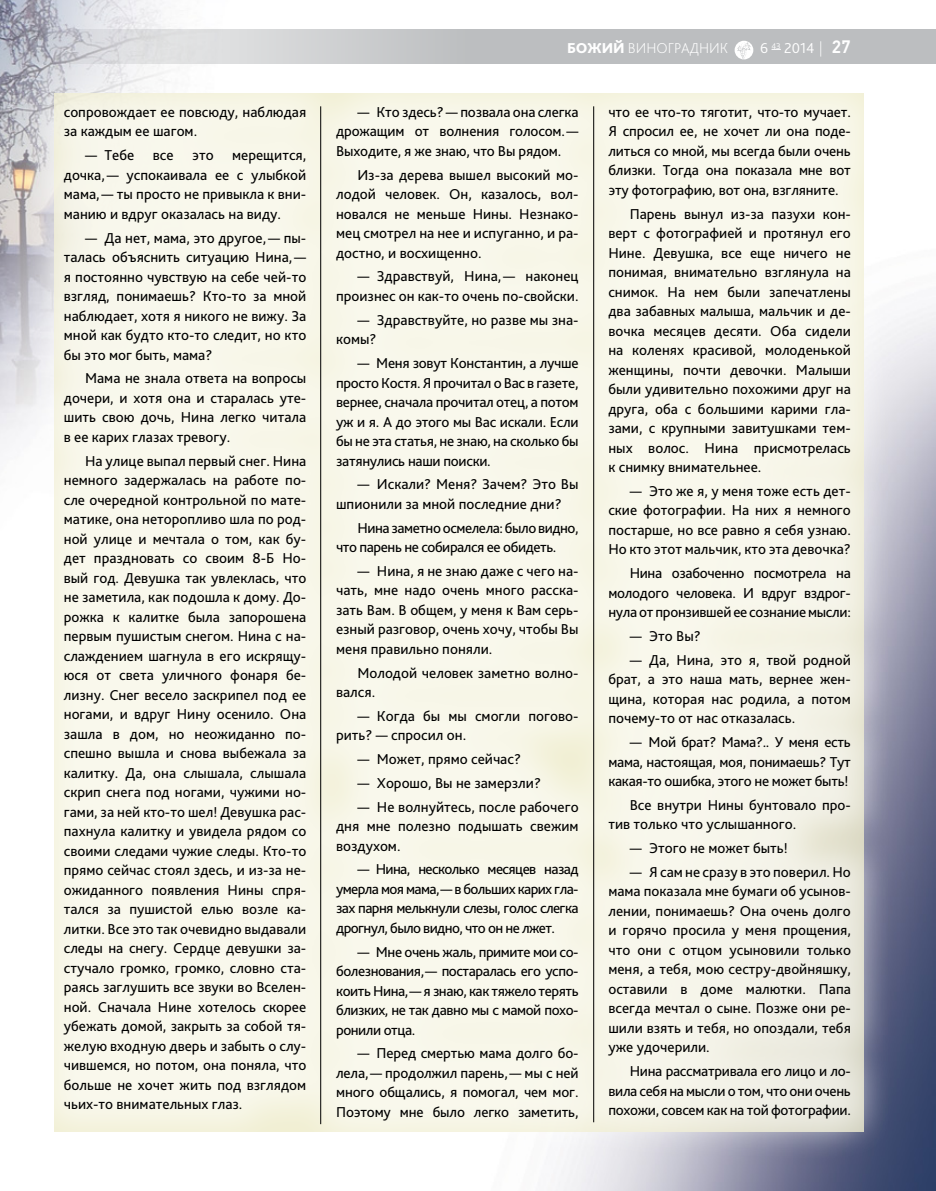
<style>
.page{position:relative;width:936px;height:1191px;background:#fff}
.page>*{position:absolute;margin:0;border:0;box-sizing:border-box;transform-origin:0 0}
.t1{font:15px/19.5px "Bliss Pro";color:#000;text-align:justify}
.t2{font:15px/19.5px "Bliss Pro";letter-spacing:-.03em;color:#000}
.t3{font:200 15px "Bliss Pro";color:#fff}
.t4{font:300 15px "Bliss Pro";color:#fff}
.s1{font-weight:800}
.s2{font-weight:200}
.s3{font-family:"PF Din Text Pro";font-weight:500;font-size:18px}
</style>
<div class="page">
<img style="left:0;top:0;width:935px;height:1191px">
<div style="left:20px;top:63px;width:873px;height:1100px;background:#fff;opacity:.59"></div>
<hr style="left:593px;top:106px;width:1px;height:1016px;background:#000">
<hr style="left:320px;top:106px;width:1px;height:1018px;background:#000">
<svg style="left:0;top:30px;width:935px;height:34px;background:#c4c6c8"></svg>
<svg style="left:734px;top:41px;width:19px;height:18px"></svg>
<p class="t1" style="left:64px;top:102px;width:244px">сопровождает ее повсюду, наблюдая за каждым ее шагом.</p>
<p class="t1" style="left:64px;top:145px;width:244px;text-indent:21px">— Тебе все это мерещится, дочка,— успокаивала ее с улыбкой мама,— ты просто не привыкла к вни&shy;манию и вдруг оказалась на виду.</p>
<p class="t1" style="left:64px;top:227px;width:244px;text-indent:21px">— Да нет, мама, это другое,— пы&shy;талась объяснить ситуацию Нина,— я постоянно чувствую на себе чей-то взгляд, понимаешь? Кто-то за мной наблюдает, хотя я никого не вижу. За мной как будто кто-то следит, но кто бы это мог быть, мама?</p>
<p class="t1" style="left:64px;top:368px;width:244px;text-indent:21px">Мама не знала ответа на вопросы дочери, и хотя она и старалась уте&shy;шить свою дочь, Нина легко читала в ее карих глазах тревогу.</p>
<p class="t1" style="left:64px;top:450px;width:244px;text-indent:21px">На улице выпал первый снег. Нина немного задержалась на работе по&shy;сле очередной контрольной по мате&shy;матике, она неторопливо шла по род&shy;ной улице и мечтала о том, как бу&shy;дет праздновать со своим 8-Б Но&shy;вый год. Девушка так увлеклась, что не заметила, как подошла к дому. До&shy;рожка к калитке была запорошена первым пушистым снегом. Нина с на&shy;слаждением шагнула в его искрящу&shy;юся от света уличного фонаря бе&shy;лизну. Снег весело заскрипел под ее ногами, и вдруг Нину осенило. Она зашла в дом, но неожиданно по&shy;спешно вышла и снова выбежала за калитку. Да, она слышала, слышала скрип снега под ногами, чужими но&shy;гами, за ней кто-то шел! Девушка рас&shy;пахнула калитку и увидела рядом со своими следами чужие следы. Кто-то прямо сейчас стоял здесь, и из-за не&shy;ожиданного появления Нины спря&shy;тался за пушистой елью возле ка&shy;литки. Все это так очевидно выдавали следы на снегу. Сердце девушки за&shy;стучало громко, громко, словно ста&shy;раясь заглушить все звуки во Вселен&shy;ной. Сначала Нине хотелось скорее убежать домой, закрыть за собой тя&shy;желую входную дверь и забыть о слу&shy;чившемся, но потом, она поняла, что больше не хочет жить под взглядом чьих-то внимательных глаз.</p>
<p class="t3" style="left:567px;top:39px;width:162px"><span class="s1">БОЖИЙ</span> ВИНОГРАДНИК</p>
<p class="t4" style="left:760px;top:39px;width:92px">6 <sup>43</sup> 2014 <span class="s2">|</span> <span class="s3">27</span></p>
<p class="t1" style="left:336px;top:102px;width:244px;text-indent:21px">— Кто здесь? — позвала она слегка дрожащим от волнения голосом.— Выходите, я же знаю, что Вы рядом.</p>
<p class="t1" style="left:336px;top:165px;width:244px;text-indent:21px">Из-за дерева вышел высокий мо&shy;лодой человек. Он, казалось, вол&shy;новался не меньше Нины. Незнако&shy;мец смотрел на нее и испуганно, и ра&shy;достно, и восхищенно.</p>
<p class="t1" style="left:336px;top:266px;width:244px;text-align:right">— Здравствуй, Нина,— наконец произнес он как-то очень по-свойски.</p>
<p class="t1" style="left:336px;top:310px;width:244px;text-indent:21px">— Здравствуйте, но разве мы зна&shy;комы?</p>
<p class="t1" style="left:336px;top:353px;width:244px;text-indent:21px">— Меня зовут Константин, а лучше просто Костя. Я прочитал о Вас в газете, вернее, сначала прочитал отец, а потом уж и я. А до этого мы Вас искали. Если бы не эта статья, не знаю, на сколько бы затянулись наши поиски.</p>
<p class="t1" style="left:336px;top:474px;width:244px;text-indent:21px">— Искали? Меня? Зачем? Это Вы шпионили за мной последние дни?</p>
<p class="t2" style="left:336px;top:517px;width:244px;text-indent:21px">Нина заметно осмелела: было видно, что парень не собирался ее обидеть.</p>
<p class="t1" style="left:336px;top:561px;width:244px;text-indent:21px">— Нина, я не знаю даже с чего на&shy;чать, мне надо очень много расска&shy;зать Вам. В общем, у меня к Вам серь&shy;езный разговор, очень хочу, чтобы Вы меня правильно поняли.</p>
<p class="t1" style="left:336px;top:662px;width:244px;text-indent:21px">Молодой человек заметно волно&shy;вался.</p>
<p class="t1" style="left:336px;top:706px;width:244px;text-indent:21px">— Когда бы мы смогли погово&shy;рить? — спросил он.</p>
<p class="t1" style="left:357px;top:749px;width:165px">— Может, прямо сейчас?</p>
<p class="t1" style="left:357px;top:772px;width:185px">— Хорошо, Вы не замерзли?</p>
<p class="t1" style="left:336px;top:796px;width:244px;text-indent:21px">— Не волнуйтесь, после рабочего дня мне полезно подышать свежим воздухом.</p>
<p class="t1" style="left:336px;top:859px;width:244px;text-indent:21px">— Нина, несколько месяцев назад умерла моя мама,— в больших карих гла&shy;зах парня мелькнули слезы, голос слегка дрогнул, было видно, что он не лжет.</p>
<p class="t1" style="left:336px;top:941px;width:244px;text-indent:21px">— Мне очень жаль, примите мои со&shy;болезнования,— постаралась его успо&shy;коить Нина,— я знаю, как тяжело терять близких, не так давно мы с мамой похо&shy;ронили отца.</p>
<p class="t1" style="left:336px;top:1043px;width:244px;text-indent:21px">— Перед смертью мама долго бо&shy;лела,— продолжил парень,— мы с ней много общались, я помогал, чем мог.<br>Поэтому мне было легко заметить,</p>
<p class="t1" style="left:608px;top:102px;width:244px">что ее что-то тяготит, что-то мучает.<br>Я спросил ее, не хочет ли она поде&shy;литься со мной, мы всегда были очень близки. Тогда она показала мне вот эту фотографию, вот она, взгляните.</p>
<p class="t1" style="left:608px;top:203px;width:244px;text-indent:21px">Парень вынул из-за пазухи кон&shy;верт с фотографией и протянул его Нине. Девушка, все еще ничего не понимая, внимательно взглянула на снимок. На нем были запечатлены два забавных малыша, мальчик и де&shy;вочка месяцев десяти. Оба сидели на коленях красивой, молоденькой женщины, почти девочки. Малыши были удивительно похожими друг на друга, оба с большими карими гла&shy;зами, с крупными завитушками тем&shy;ных волос. Нина присмотрелась к снимку внимательнее.</p>
<p class="t1" style="left:608px;top:481px;width:244px;text-indent:21px">— Это же я, у меня тоже есть дет&shy;ские фотографии. На них я немного постарше, но все равно я себя узнаю.<br>Но кто этот мальчик, кто эта девочка?</p>
<p class="t1" style="left:608px;top:563px;width:244px;text-indent:21px">Нина озабоченно посмотрела на молодого человека. И вдруг вздрог&shy;нула от пронзившей ее сознание мысли:</p>
<p class="t1" style="left:629px;top:626px;width:73px">— Это Вы?</p>
<p class="t1" style="left:608px;top:649px;width:244px;text-indent:21px">— Да, Нина, это я, твой родной брат, а это наша мать, вернее жен&shy;щина, которая нас родила, а потом почему-то от нас отказалась.</p>
<p class="t1" style="left:608px;top:732px;width:244px;text-indent:21px">— Мой брат? Мама?.. У меня есть мама, настоящая, моя, понимаешь? Тут какая-то ошибка, этого не может быть!</p>
<p class="t1" style="left:608px;top:794px;width:244px;text-indent:21px">Все внутри Нины бунтовало про&shy;тив только что услышанного.</p>
<p class="t1" style="left:629px;top:838px;width:160px">— Этого не может быть!</p>
<p class="t1" style="left:608px;top:861px;width:244px;text-indent:21px">— Я сам не сразу в это поверил. Но мама показала мне бумаги об усынов&shy;лении, понимаешь? Она очень долго и горячо просила у меня прощения, что они с отцом усыновили только меня, а тебя, мою сестру-двойняшку, оставили в доме малютки. Папа всегда мечтал о сыне. Позже они ре&shy;шили взять и тебя, но опоздали, тебя уже удочерили.</p>
<p class="t1" style="left:608px;top:1061px;width:244px;text-indent:21px">Нина рассматривала его лицо и ло&shy;вила себя на мысли о том, что они очень похожи, совсем как на той фотографии.</p>
</div>
